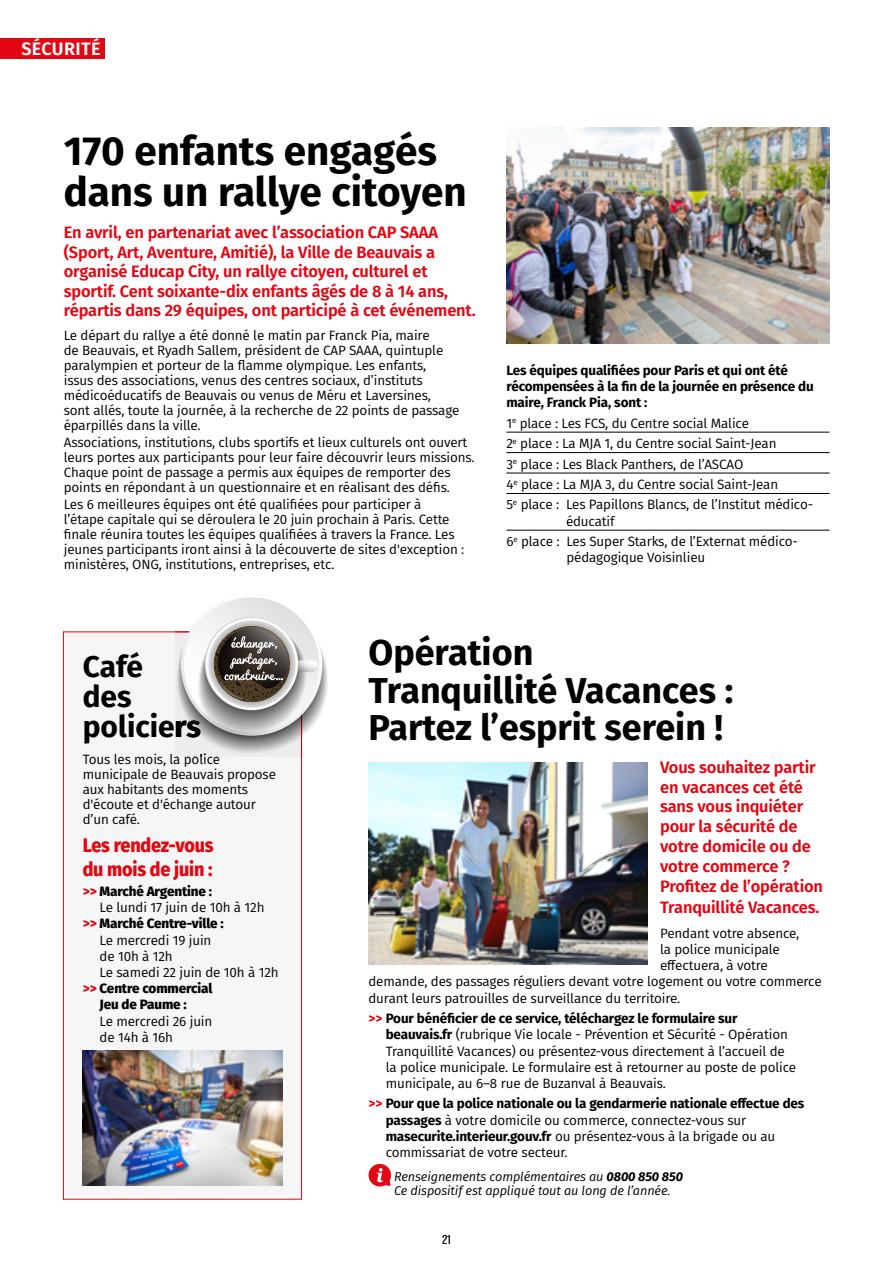
<style>
.page{position:relative;width:893px;height:1263px;background:#fff}
.page>*{position:absolute;margin:0;border:0;box-sizing:border-box;transform-origin:0 0}
.t1{font:700 40.5px/40.5px "Fira Sans";color:#000}
.t2{font:700 36px/37.5px "Fira Sans";color:#000}
.t3{font:700 30px/30px "Fira Sans";color:#000}
.t4{font:800 19.65px/23.5px "Fira Sans";letter-spacing:-.01em;color:#e30613;scale:.92 1}
.t5{font:600 18px "Fira Sans";letter-spacing:.02em;color:#fff}
.t6{font:600 16.5px/19.8px "Fira Sans";letter-spacing:-.01em;color:#e30613}
.t7{font:13.5px/15px "Fira Sans";letter-spacing:-.01em;color:#000}
.t8{font:700 13.5px/16.2px "Fira Sans";letter-spacing:-.01em;color:#000}
.t9{font:800 13.5px "Fira Sans";letter-spacing:-.01em;color:#000}
.t10{font:italic 12.75px/13.5px "Fira Sans";letter-spacing:-.01em;color:#000}
.t11{font:12.75px "Bebas Neue Pro Middle";color:#000}
.s1{color:#e30613}
.s2{font-weight:700;color:#e30613}
.s3{font-weight:700}
</style>
<div class="page">
<hr style="left:506px;top:432px;width:324px;height:1px;background:#000">
<hr style="left:506px;top:452px;width:324px;height:1px;background:#000">
<hr style="left:506px;top:473px;width:324px;height:1px;background:#000">
<hr style="left:506px;top:493px;width:324px;height:1px;background:#000">
<hr style="left:506px;top:530px;width:324px;height:1px;background:#000">
<div style="left:63px;top:631px;width:239px;height:568px;background:#f6f6f6;border:1px solid #e30613"></div>
<img style="left:83px;top:1050px;width:199px;height:136px">
<svg style="left:175px;top:597px;width:153px;height:159px"></svg>
<div style="left:0;top:38px;width:105px;height:21px;background:#e30613"></div>
<svg style="left:368px;top:1164px;width:24px;height:23px"></svg>
<img style="left:506px;top:128px;width:324px;height:215px">
<img style="left:369px;top:763px;width:278px;height:202px">
<h3 class="t5" style="left:21px;top:34px;width:81px">SÉCURITÉ</h3>
<h1 class="t1" style="left:64px;top:128px;width:405px">170 enfants engagés dans un rallye citoyen</h1>
<p class="t6" style="left:64px;top:222px;width:414px">En avril, en partenariat avec l’association CAP SAAA (Sport, Art, Aventure, Amitié), la Ville de Beauvais a organisé Educap City, un rallye citoyen, culturel et sportif. Cent soixante-dix enfants âgés de 8 à 14 ans, répartis dans 29 équipes, ont participé à cet événement.</p>
<p class="t7" style="left:64px;top:327px;width:397px">Le départ du rallye a été donné le matin par Franck Pia, maire<br>de Beauvais, et Ryadh Sallem, président de CAP SAAA, quintuple paralympien et porteur de la flamme olympique. Les enfants,<br>issus des associations, venus des centres sociaux, d’instituts médicoéducatifs de Beauvais ou venus de Méru et Laversines, sont allés, toute la journée, à la recherche de 22 points de passage éparpillés dans la ville.</p>
<p class="t7" style="left:64px;top:434px;width:412px">Associations, institutions, clubs sportifs et lieux culturels ont ouvert leurs portes aux participants pour leur faire découvrir leurs missions.<br>Chaque point de passage a permis aux équipes de remporter des points en répondant à un questionnaire et en réalisant des défis.</p>
<p class="t7" style="left:64px;top:496px;width:402px">Les 6 meilleures équipes ont été qualifiées pour participer à l’étape capitale qui se déroulera le 20 juin prochain à Paris. Cette finale réunira toutes les équipes qualifiées à travers la France. Les jeunes participants iront ainsi à la découverte de sites d'exception : ministères, ONG, institutions, entreprises, etc.</p>
<p class="t8" style="left:506px;top:361px;width:309px">Les équipes qualifiées pour Paris et qui ont été récompensées à la fin de la journée en présence du maire, Franck Pia, sont :</p>
<p class="t7" style="left:506px;top:412px;width:308px;line-height:20.4px">1<sup>e</sup> place : Les FCS, du Centre social Malice<br>2<sup>e</sup> place : La MJA 1, du Centre social Saint-Jean<br>3<sup>e</sup> place : Les Black Panthers, de l’ASCAO<br>4<sup>e</sup> place : La MJA 3, du Centre social Saint-Jean<br>5<sup>e</sup> place : Les Papillons Blancs, de l’Institut médico-</p>
<p class="t7" style="left:506px;top:510px;width:293px;line-height:20.4px;text-indent:60px">éducatif<br>6<sup>e</sup> place : Les Super Starks, de l’Externat médico-</p>
<p class="t7" style="left:566px;top:550px;width:140px">pédagogique Voisinlieu</p>
<h3 class="t3" style="left:83px;top:649px;width:120px">Café<br>des policiers</h3>
<p class="t7" style="left:83px;top:752px;width:195px">Tous les mois, la police municipale de Beauvais propose aux habitants des moments d'écoute et d'échange autour d’un café.</p>
<h3 class="t4" style="left:83px;top:832px;width:144px">Les rendez-vous du mois de juin :</h3>
<p class="t9" style="left:83px;top:880px;width:131px"><span class="s1">&gt;&gt;</span> Marché Argentine :</p>
<p class="t7" style="left:100px;top:900px;width:166px">Le lundi 17 juin de 10h à 12h</p>
<p class="t9" style="left:83px;top:912px;width:143px"><span class="s1">&gt;&gt;</span> Marché Centre-ville :</p>
<p class="t7" style="left:100px;top:932px;width:113px">Le mercredi 19 juin</p>
<p class="t7" style="left:100px;top:948px;width:75px">de 10h à 12h</p>
<p class="t7" style="left:100px;top:964px;width:181px">Le samedi 22 juin de 10h à 12h</p>
<p class="t9" style="left:83px;top:977px;width:131px"><span class="s1">&gt;&gt;</span> Centre commercial</p>
<p class="t9" style="left:100px;top:993px;width:89px">Jeu de Paume :</p>
<p class="t7" style="left:100px;top:1012px;width:114px;line-height:16.2px">Le mercredi 26 juin de 14h à 16h</p>
<h2 class="t2" style="left:369px;top:631px;width:366px">Opération<br>Tranquillité Vacances :<br>Partez l’esprit serein !</h2>
<p class="t6" style="left:660px;top:756px;width:164px">Vous souhaitez partir en vacances cet été sans vous inquiéter pour la sécurité de votre domicile ou de votre commerce ?<br>Profitez de l’opération</p>
<p class="t6" style="left:660px;top:896px;width:161px">Tranquillité Vacances.</p>
<p class="t7" style="left:660px;top:925px;width:141px">Pendant votre absence,</p>
<p class="t7" style="left:660px;top:941px;width:121px">la police municipale</p>
<p class="t7" style="left:660px;top:958px;width:109px">effectuera, à votre</p>
<p class="t7" style="left:369px;top:974px;width:455px">demande, des passages réguliers devant votre logement ou votre commerce</p>
<p class="t7" style="left:369px;top:990px;width:313px">durant leurs patrouilles de surveillance du territoire.</p>
<p class="t7" style="left:386px;top:1010px;width:412px;line-height:16.2px;text-indent:-17px"><span class="s2">&gt;&gt;</span> <span class="s3">Pour bénéficier de ce service, téléchargez le formulaire sur beauvais.fr</span> (rubrique Vie locale - Prévention et Sécurité - Opération Tranquillité Vacances) ou présentez-vous directement à l’accueil de la police municipale. Le formulaire est à retourner au poste de police municipale, au 6–8 rue de Buzanval à Beauvais.</p>
<p class="t7" style="left:386px;top:1095px;width:420px;line-height:16.2px;text-indent:-17px"><span class="s2">&gt;&gt;</span> <span class="s3">Pour que la police nationale ou la gendarmerie nationale effectue des passages</span> à votre domicile ou commerce, connectez-vous sur <span class="s3">masecurite.interieur.gouv.fr</span> ou présentez-vous à la brigade ou au commissariat de votre secteur.</p>
<p class="t10" style="left:394px;top:1170px;width:290px">Renseignements complémentaires au <span class="s3">0800 850 850<br></span>Ce dispositif est appliqué tout au long de l’année.</p>
<p class="t11" style="left:442px;top:1232px;width:10px">21</p>
</div>
